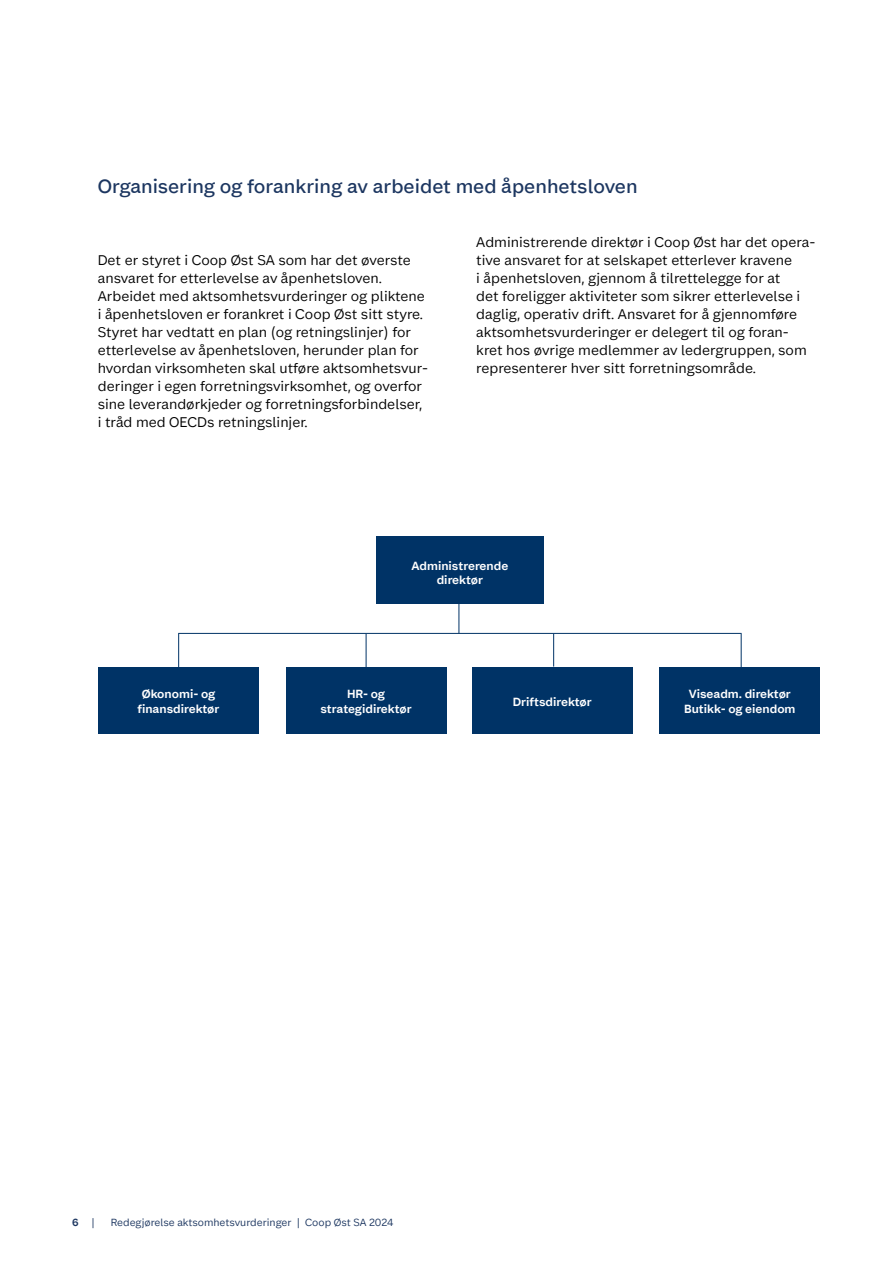
<style>
.page{position:relative;width:893px;height:1263px;background:#fff}
.page>*{position:absolute;margin:0;border:0;box-sizing:border-box;transform-origin:0 0}
.t1{font:500 19.5px "Coop Sans";color:#1c3660}
.t2{font:14.25px/18px "Coop Sans";color:#000}
.t3{font:600 12px/14.4px "Coop Sans";color:#fff;text-align:center}
.t4{font:10.5px "Coop Sans";color:#1c3660}
.t5{font:600 10.5px "Coop Sans";color:#1c3660}
.s1{font-weight:400}
</style>
<div class="page">
<hr style="left:741px;top:634px;width:1px;height:33px;background:#036">
<hr style="left:178px;top:633px;width:1px;height:34px;background:#036">
<hr style="left:553px;top:634px;width:1px;height:32px;background:#036">
<hr style="left:458px;top:599px;width:1px;height:34px;background:#036">
<hr style="left:366px;top:634px;width:1px;height:33px;background:#036">
<div style="left:98px;top:667px;width:161px;height:66px;background:#036"></div>
<div style="left:472px;top:667px;width:161px;height:66px;background:#036"></div>
<div style="left:376px;top:536px;width:167px;height:68px;background:#036"></div>
<div style="left:286px;top:667px;width:160px;height:66px;background:#036"></div>
<div style="left:659px;top:667px;width:161px;height:66px;background:#036"></div>
<hr style="left:178px;top:633px;width:564px;height:1px;background:#036">
<h1 class="t1" style="left:98px;top:175px;width:541px">Organisering og forankring av arbeidet med åpenhetsloven</h1>
<p class="t2" style="left:98px;top:251px;width:332px">Det er styret i Coop Øst SA som har det øverste ansvaret for etterlevelse av åpenhetsloven.<br>Arbeidet med aktsomhetsvurderinger og pliktene i åpenhetsloven er forankret i Coop Øst sitt styre.<br>Styret har vedtatt en plan (og retningslinjer) for etterlevelse av åpenhetsloven, herunder plan for hvordan virksomheten skal utføre aktsomhetsvur&shy;deringer i egen forretningsvirksomhet, og overfor sine leverandørkjeder og forretningsforbindelser, i tråd med OECDs retningslinjer.</p>
<p class="t2" style="left:476px;top:233px;width:341px">Administrerende direktør i Coop Øst har det opera&shy;tive ansvaret for at selskapet etterlever kravene<br>i åpenhetsloven, gjennom å tilrettelegge for at<br>det foreligger aktiviteter som sikrer etterlevelse i daglig, operativ drift. Ansvaret for å gjennomføre aktsomhetsvurderinger er delegert til og foran&shy;kret hos øvrige medlemmer av ledergruppen, som representerer hver sitt forretningsområde.</p>
<p class="t3" style="left:411px;top:558px;width:99px">Administrerende direktør</p>
<p class="t3" style="left:138px;top:687px;width:83px">Økonomi- og finansdirektør</p>
<p class="t3" style="left:513px;top:694px;width:80px">Driftsdirektør</p>
<p class="t3" style="left:320px;top:687px;width:93px">HR- og strategidirektør</p>
<p class="t3" style="left:684px;top:687px;width:113px">Viseadm. direktør<br>Butikk- og eiendom</p>
<p class="t5" style="left:72px;top:1216px;width:24px">6 <span class="s1">|</span></p>
<p class="t4" style="left:111px;top:1216px;width:284px">Redegjørelse aktsomhetsvurderinger | Coop Øst SA 2024</p>
</div>
